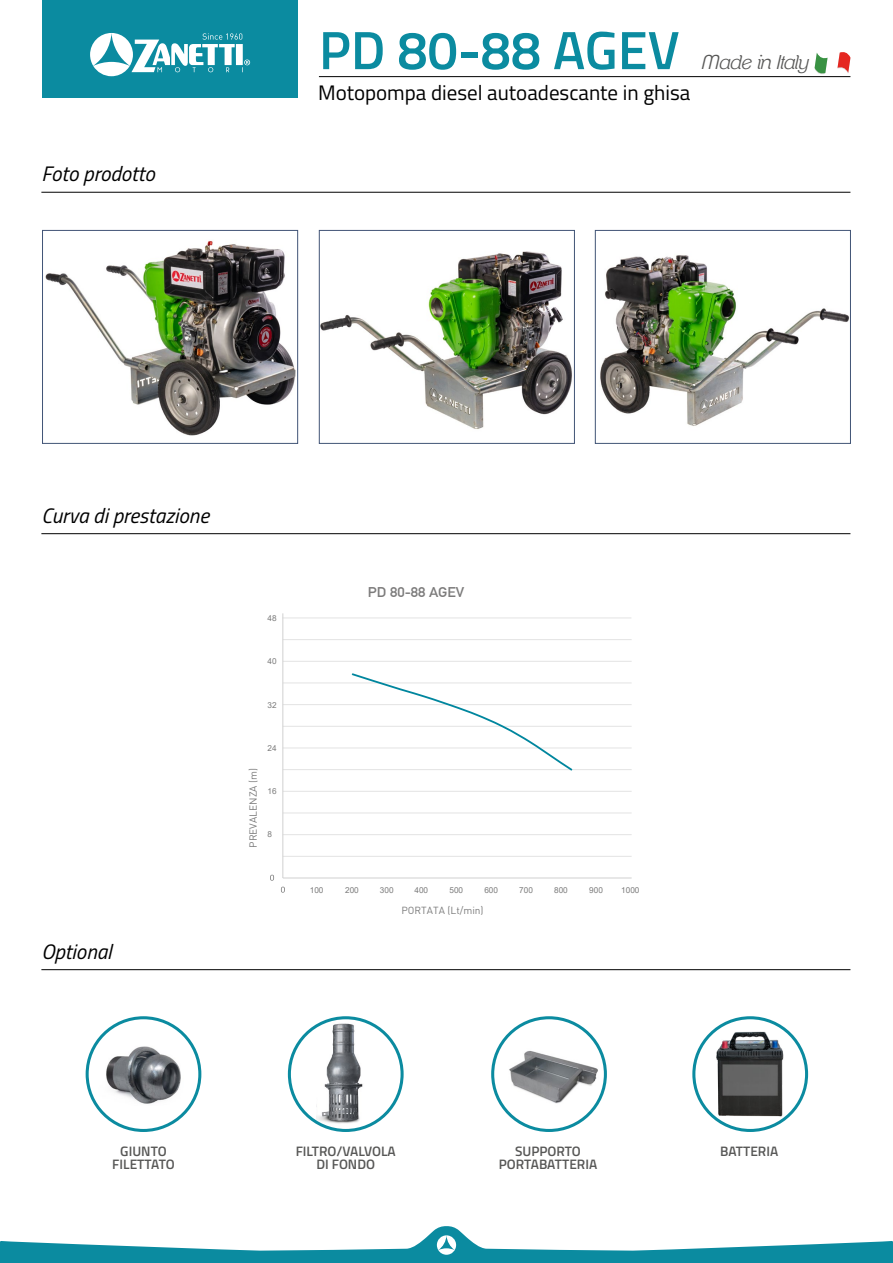
<style>
.page{position:relative;width:893px;height:1263px;background:#fff}
.page>*{position:absolute;margin:0;border:0;box-sizing:border-box;transform-origin:0 0}
.t1{font:600 54px "Titillium";color:#0b8ba0}
.t2{font:italic 21px "Titillium";color:#000}
.t3{font:21px "Titillium";color:#000}
.t4{font:italic 300 19.5px "Clemente P Daf";color:#575756}
.t5{font:700 13.8px "DIN Alternate";color:#7c7b7b;scale:1.1 1}
.t6{font:600 13.65px/13.6px "Titillium";color:#575756;text-align:center}
.t7{font:500 12.6px "DIN Pro";color:#7b7b7b}
.t8{font:10.2px "DIN Pro";color:#7b7b7b}
.t9{font:8.25px "Arial";color:#7b7b7b}
</style>
<div class="page">
<div style="left:43px;top:0;width:255px;height:98px;background:#0b8ba0"></div>
<svg style="left:90px;top:33px;width:160px;height:43px"></svg>
<svg style="left:0;top:1226px;width:893px;height:37px"></svg>
<hr style="left:319px;top:76px;width:531px;height:1px;background:#000">
<svg style="left:814px;top:53px;width:13px;height:21px"></svg>
<svg style="left:837px;top:52px;width:13px;height:21px"></svg>
<hr style="left:41px;top:192px;width:809px;height:1px;background:#000">
<img style="left:45px;top:240px;width:251px;height:196px">
<div style="left:42px;top:230px;width:256px;height:214px;border:1px solid #415476"></div>
<img style="left:321px;top:251px;width:251px;height:178px">
<div style="left:319px;top:230px;width:256px;height:214px;border:1px solid #415476"></div>
<img style="left:600px;top:255px;width:249px;height:171px">
<div style="left:595px;top:230px;width:256px;height:214px;border:1px solid #415476"></div>
<hr style="left:41px;top:533px;width:809px;height:1px;background:#000">
<hr style="left:283px;top:856px;width:349px;height:1px;background:#e3e3e3">
<hr style="left:283px;top:834px;width:349px;height:1px;background:#e3e3e3">
<hr style="left:283px;top:813px;width:349px;height:1px;background:#e3e3e3">
<hr style="left:283px;top:791px;width:349px;height:1px;background:#e3e3e3">
<hr style="left:283px;top:769px;width:349px;height:1px;background:#e3e3e3">
<hr style="left:283px;top:748px;width:349px;height:1px;background:#e3e3e3">
<hr style="left:283px;top:618px;width:348px;height:1px;background:#e3e3e3">
<hr style="left:283px;top:639px;width:349px;height:1px;background:#e3e3e3">
<hr style="left:283px;top:661px;width:349px;height:1px;background:#e3e3e3">
<hr style="left:283px;top:683px;width:349px;height:1px;background:#e3e3e3">
<hr style="left:283px;top:704px;width:349px;height:1px;background:#e3e3e3">
<hr style="left:283px;top:726px;width:349px;height:1px;background:#e3e3e3">
<hr style="left:282px;top:613px;width:1px;height:265px;background:#d0d0d0">
<hr style="left:283px;top:878px;width:349px;height:1px;background:#d0d0d0">
<svg style="left:270px;top:875px;width:4px;height:6px"></svg>
<svg style="left:281px;top:887px;width:4px;height:6px"></svg>
<svg style="left:351px;top:673px;width:223px;height:98px"></svg>
<img style="left:316px;top:1018px;width:60px;height:109px">
<div style="left:288px;top:1016px;width:116px;height:116px;border:3px solid #0b8ba0;border-radius:50%"></div>
<img style="left:87px;top:1042px;width:113px;height:64px">
<div style="left:86px;top:1016px;width:115px;height:116px;border:3px solid #0b8ba0;border-radius:50%"></div>
<img style="left:491px;top:1023px;width:116px;height:84px">
<div style="left:491px;top:1016px;width:116px;height:116px;border:3px solid #0b8ba0;border-radius:50%"></div>
<div style="left:692px;top:1016px;width:116px;height:116px;border:3px solid #0b8ba0;border-radius:50%"></div>
<img style="left:708px;top:1022px;width:82px;height:104px">
<hr style="left:41px;top:969px;width:809px;height:1px;background:#000">
<h2 class="t2" style="left:41px;top:159px;width:115px">Foto prodotto</h2>
<h1 class="t1" style="left:319px;top:10px;width:362px">PD 80-88 AGEV</h1>
<h2 class="t3" style="left:318px;top:77px;width:374px">Motopompa diesel autoadescante in ghisa</h2>
<h3 class="t4" style="left:703px;top:51px;width:108px">Made in Italy</h3>
<h2 class="t2" style="left:41px;top:500px;width:169px">Curva di prestazione</h2>
<h2 class="t2" style="left:41px;top:936px;width:72px">Optional</h2>
<p class="t9" style="left:268px;top:612px;width:11px">48</p>
<p class="t9" style="left:268px;top:656px;width:11px">40</p>
<p class="t9" style="left:268px;top:699px;width:11px">32</p>
<p class="t8" style="left:246px;top:848px;width:81px;rotate:-90deg">PREVALENZA (m)</p>
<p class="t9" style="left:268px;top:742px;width:11px">24</p>
<p class="t9" style="left:268px;top:785px;width:11px">16</p>
<p class="t9" style="left:268px;top:829px;width:6px">8</p>
<p class="t5" style="left:368px;top:581px;width:89px">PD 80-88 AGEV</p>
<p class="t7" style="left:417px;top:583px;width:86px">PS 80-510 AGE</p>
<p class="t9" style="left:310px;top:884px;width:15px">100</p>
<p class="t9" style="left:345px;top:884px;width:15px">200</p>
<p class="t9" style="left:380px;top:884px;width:15px">300</p>
<p class="t9" style="left:414px;top:884px;width:15px">400</p>
<p class="t9" style="left:449px;top:884px;width:15px">500</p>
<p class="t9" style="left:484px;top:884px;width:15px">600</p>
<p class="t9" style="left:519px;top:884px;width:15px">700</p>
<p class="t9" style="left:554px;top:884px;width:15px">800</p>
<p class="t9" style="left:589px;top:884px;width:15px">900</p>
<p class="t9" style="left:621px;top:884px;width:20px">1000</p>
<p class="t8" style="left:401px;top:903px;width:84px">PORTATA (Lt/min)</p>
<p class="t6" style="left:296px;top:1143px;width:102px">FILTRO/VALVOLA<br>DI FONDO</p>
<p class="t6" style="left:112px;top:1143px;width:64px">GIUNTO<br>FILETTATO</p>
<p class="t6" style="left:499px;top:1143px;width:100px">SUPPORTO<br>PORTABATTERIA</p>
<p class="t6" style="left:720px;top:1143px;width:60px">BATTERIA</p>
</div>
